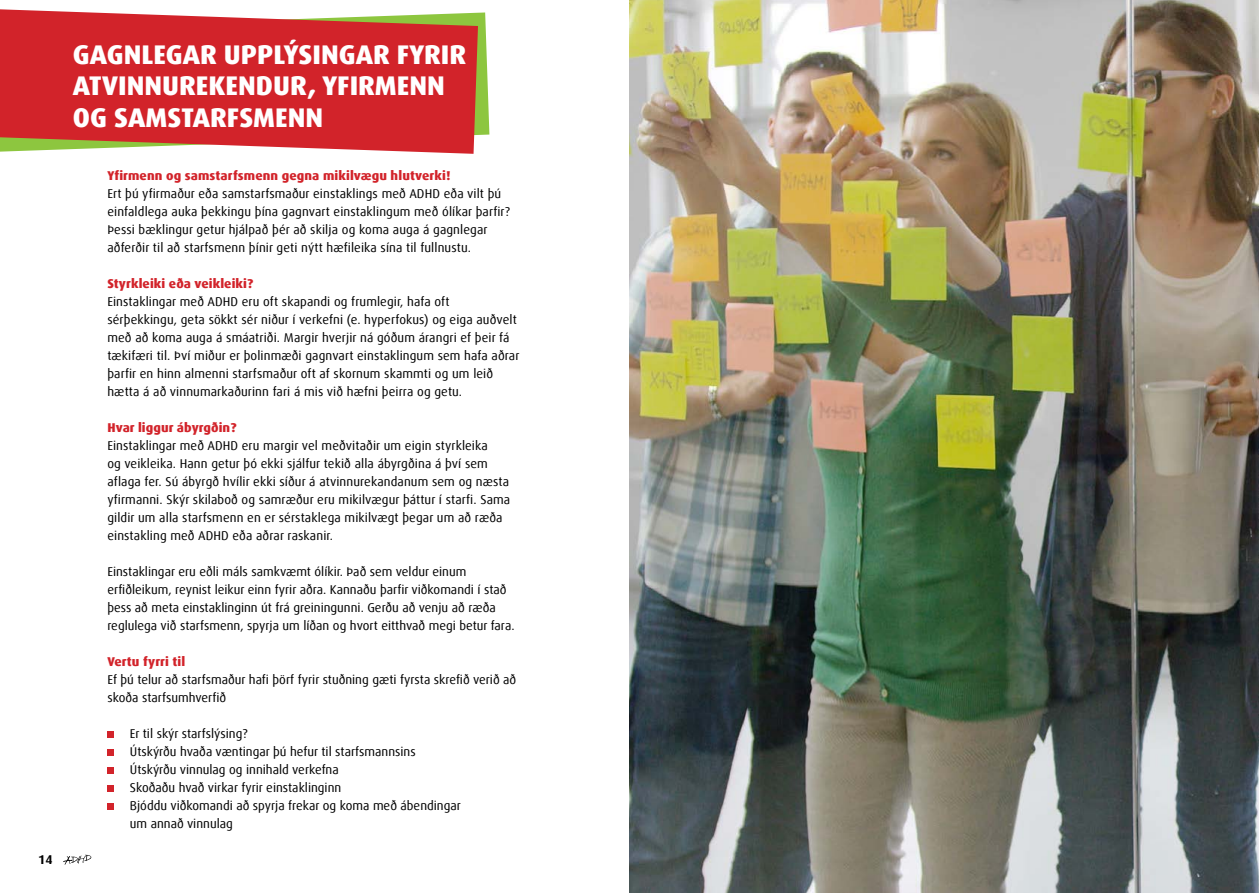
<style>
.page{position:relative;width:1259px;height:893px;background:#fff}
.page>*{position:absolute;margin:0;border:0;box-sizing:border-box;transform-origin:0 0}
.t1{font:800 27px/31.5px "Dax Offc Pro";color:#fff}
.t2{font:12.75px/18px "Dax Offc Pro";letter-spacing:.01em;color:#000}
.t3{font:800 12.75px "Dax Offc Pro";letter-spacing:.01em;color:#d2232a}
.t4{font:700 12.75px "Dax Offc Pro";color:#000}
</style>
<div class="page">
<svg style="left:63px;top:855px;width:29px;height:10px"></svg>
<div style="left:107px;top:731px;width:7px;height:6px;background:#d2232a"></div>
<div style="left:107px;top:749px;width:7px;height:6px;background:#d2232a"></div>
<div style="left:107px;top:767px;width:7px;height:6px;background:#d2232a"></div>
<div style="left:107px;top:785px;width:7px;height:6px;background:#d2232a"></div>
<div style="left:107px;top:803px;width:7px;height:6px;background:#d2232a"></div>
<svg style="left:478px;top:12px;width:11px;height:123px"></svg>
<svg style="left:0;top:9px;width:478px;height:145px;background:#d23b3b"></svg>
<img style="left:630px;top:0;width:629px;height:893px">
<p class="t4" style="left:38px;top:851px;width:16px">14</p>
<h1 class="t1" style="left:73px;top:39px;width:395px">GAGNLEGAR UPPLÝSINGAR FYRIR<br>ATVINNUREKENDUR, YFIRMENN<br>OG SAMSTARFSMENN</h1>
<p class="t3" style="left:107px;top:167px;width:344px">Yfirmenn og samstarfsmenn gegna mikilvægu hlutverki!</p>
<p class="t2" style="left:107px;top:185px;width:404px">Ert þú yfirmaður eða samstarfsmaður einstaklings með ADHD eða vilt þú einfaldlega auka þekkingu þína gagnvart einstaklingum með ólíkar þarfir?<br>Þessi bæklingur getur hjálpað þér að skilja og koma auga á gagnlegar aðferðir til að starfsmenn þínir geti nýtt hæfileika sína til fullnustu.</p>
<p class="t3" style="left:107px;top:275px;width:147px">Styrkleiki eða veikleiki?</p>
<p class="t2" style="left:107px;top:293px;width:414px">Einstaklingar með ADHD eru oft skapandi og frumlegir, hafa oft sérþekkingu, geta sökkt sér niður í verkefni (e. hyperfokus) og eiga auðvelt með að koma auga á smáatriði. Margir hverjir ná góðum árangri ef þeir fá tækifæri til. Því miður er þolinmæði gagnvart einstaklingum sem hafa aðrar þarfir en hinn almenni starfsmaður oft af skornum skammti og um leið hætta á að vinnumarkaðurinn fari á mis við hæfni þeirra og getu.</p>
<p class="t3" style="left:107px;top:419px;width:131px">Hvar liggur ábyrgðin?</p>
<p class="t2" style="left:107px;top:437px;width:404px">Einstaklingar með ADHD eru margir vel meðvitaðir um eigin styrkleika<br>og veikleika. Hann getur þó ekki sjálfur tekið alla ábyrgðina á því sem aflaga fer. Sú ábyrgð hvílir ekki síður á atvinnurekandanum sem og næsta yfirmanni. Skýr skilaboð og samræður eru mikilvægur þáttur í starfi. Sama gildir um alla starfsmenn en er sérstaklega mikilvægt þegar um að ræða einstakling með ADHD eða aðrar raskanir.</p>
<p class="t2" style="left:107px;top:563px;width:409px">Einstaklingar eru eðli máls samkvæmt ólíkir. Það sem veldur einum erfiðleikum, reynist leikur einn fyrir aðra. Kannaðu þarfir viðkomandi í stað þess að meta einstaklinginn út frá greiningunni. Gerðu að venju að ræða reglulega við starfsmenn, spyrja um líðan og hvort eitthvað megi betur fara.</p>
<p class="t3" style="left:107px;top:653px;width:79px">Vertu fyrri til</p>
<p class="t2" style="left:107px;top:671px;width:410px">Ef þú telur að starfsmaður hafi þörf fyrir stuðning gæti fyrsta skrefið verið að skoða starfsumhverfið</p>
<p class="t2" style="left:130px;top:725px;width:332px">Er til skýr starfslýsing?<br>Útskýrðu hvaða væntingar þú hefur til starfsmannsins Útskýrðu vinnulag og innihald verkefna<br>Skoðaðu hvað virkar fyrir einstaklinginn<br>Bjóddu viðkomandi að spyrja frekar og koma með ábendingar um annað vinnulag</p>
</div>
